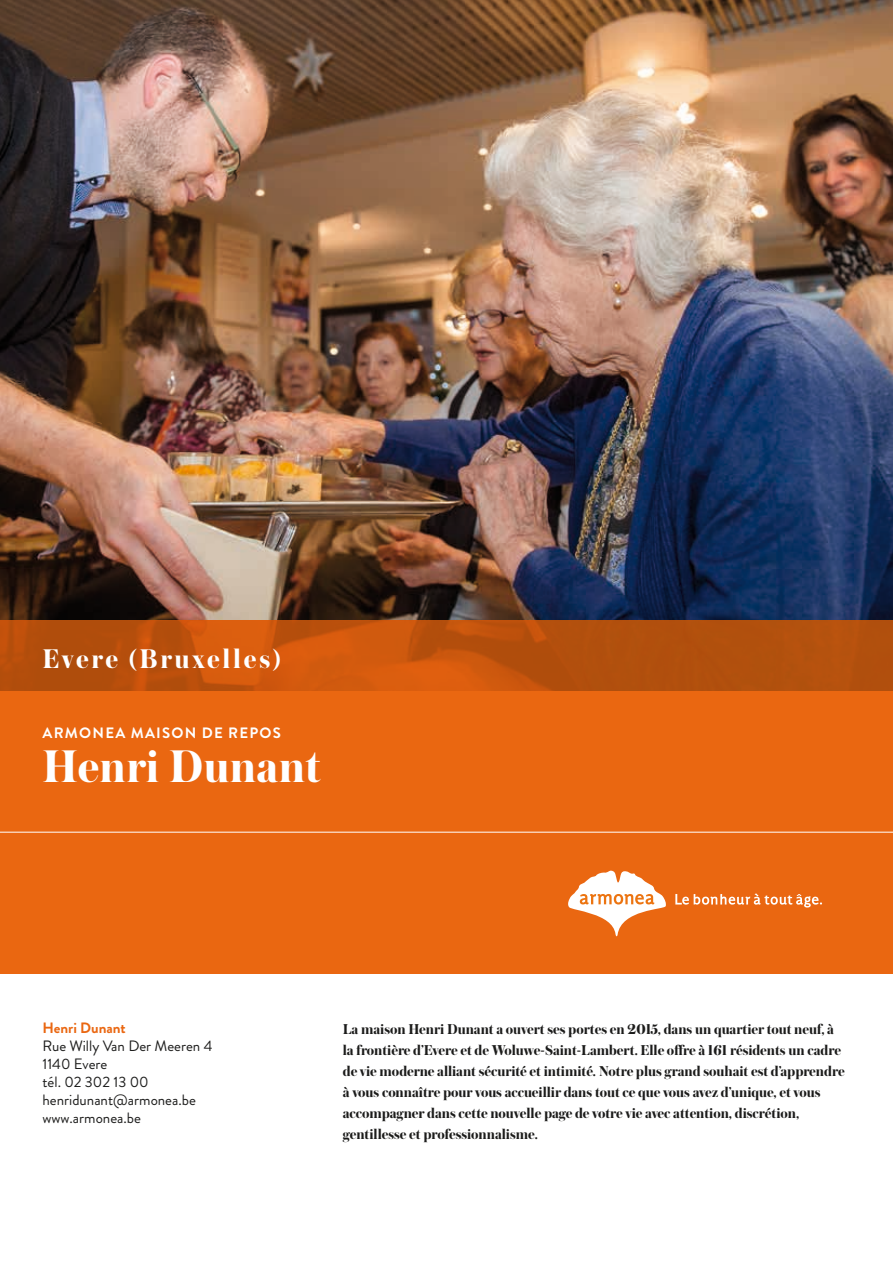
<style>
.page{position:relative;width:893px;height:1263px;background:#fff}
.page>*{position:absolute;margin:0;border:0;box-sizing:border-box;transform-origin:0 0}
.t1{font:700 48.15px "Austin";letter-spacing:.01em;color:#fff}
.t2{font:700 28.35px "Austin";letter-spacing:.095em;color:#fff}
.t3{font:700 15px/21px "Austin";color:#1c1c1b}
.t4{font:15px/18px "Brandon Grotesque";color:#1c1c1b}
.t5{font:700 15px "Brandon Grotesque";letter-spacing:.08em;color:#fff}
.t6{font:700 15px "Brandon Grotesque";color:#ea6711}
</style>
<div class="page">
<img style="left:0;top:0;width:893px;height:620px">
<div style="left:0;top:832px;width:893px;height:142px;background:#ea6711"></div>
<div style="left:0;top:691px;width:893px;height:141px;background:#ea6711"></div>
<svg style="left:0;top:620px;width:893px;height:71px;background:#bd520d"></svg>
<hr style="left:0;top:832px;width:893px;height:1px;background:#fff">
<svg style="left:568px;top:871px;width:98px;height:66px"></svg>
<svg style="left:675px;top:893px;width:147px;height:14px"></svg>
<h2 class="t2" style="left:43px;top:638px;width:240px">Evere (Bruxelles)</h2>
<p class="t5" style="left:43px;top:722px;width:240px">ARMONEA MAISON DE REPOS</p>
<h1 class="t1" style="left:43px;top:732px;width:280px">Henri Dunant</h1>
<p class="t6" style="left:43px;top:1017px;width:85px">Henri Dunant</p>
<p class="t4" style="left:43px;top:1037px;width:171px">Rue Willy Van Der Meeren 4<br>1140 Evere<br>tél. 02 302 13 00 henridunant@armonea.be www.armonea.be</p>
<p class="t3" style="left:343px;top:1018px;width:503px">La maison Henri Dunant a ouvert ses portes en 2015, dans un quartier tout neuf, à la frontière d’Evere et de Woluwe-Saint-Lambert. Elle offre à 161 résidents un cadre de vie moderne alliant sécurité et intimité. Notre plus grand souhait est d’apprendre à vous connaître pour vous accueillir dans tout ce que vous avez d’unique, et vous accompagner dans cette nouvelle page de votre vie avec attention, discrétion, gentillesse et professionnalisme.</p>
</div>
